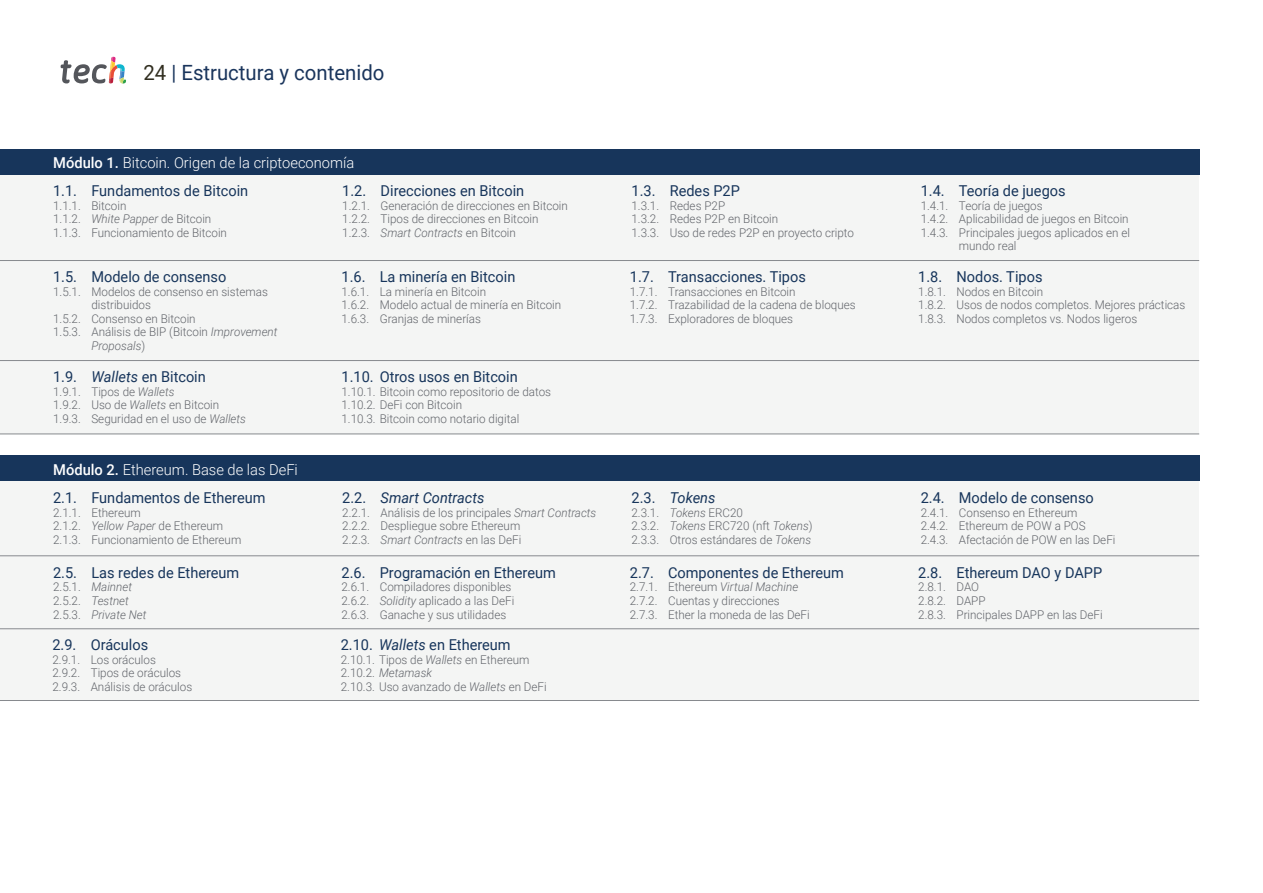
<style>
.page{position:relative;width:1263px;height:893px;background:#fff}
.page>*{position:absolute;margin:0;border:0;box-sizing:border-box;transform-origin:0 0}
.t1{font:21px "Roboto";color:#1a355c}
.t2{font:15px "Roboto";color:#17355b}
.t3{font:300 15px "Roboto";color:#fff}
.t4{font:italic 15px "Roboto";color:#17355b}
.t5{font:300 12px/13.5px "Roboto";color:#61646a}
.t6{font:italic 300 12px/13.5px "Roboto";color:#61646a}
.s1{color:#312e20}
.s2{font-weight:500}
.s3{font-style:italic}
.s4{font-style:normal}
</style>
<div class="page">
<svg style="left:61px;top:57px;width:65px;height:27px"></svg>
<div style="left:0;top:174px;width:1199px;height:260px;background:#f4f5f4"></div>
<div style="left:0;top:481px;width:1199px;height:219px;background:#f4f5f4"></div>
<div style="left:0;top:149px;width:1199px;height:25px;background:#17355b"></div>
<div style="left:0;top:455px;width:1199px;height:26px;background:#17355b"></div>
<hr style="left:0;top:434px;width:1199px;height:1px;background:#878a8e">
<hr style="left:0;top:700px;width:1199px;height:1px;background:#878a8e">
<hr style="left:0;top:260px;width:1199px;height:1px;background:#878a8e">
<hr style="left:0;top:556px;width:1199px;height:1px;background:#878a8e">
<hr style="left:0;top:360px;width:1199px;height:1px;background:#878a8e">
<hr style="left:0;top:628px;width:1199px;height:1px;background:#878a8e">
<h1 class="t1" style="left:144px;top:57px;width:242px"><span class="s1">24</span> | Estructura y contenido</h1>
<p class="t3" style="left:53px;top:152px;width:303px"><span class="s2">Módulo 1.</span> Bitcoin. Origen de la criptoeconomía</p>
<p class="t2" style="left:53px;top:180px;width:197px">1.1. Fundamentos de Bitcoin</p>
<p class="t5" style="left:53px;top:198px;width:175px">1.1.1. Bitcoin<br>1.1.2. <span class="s3">White Papper</span> de Bitcoin<br>1.1.3. Funcionamiento de Bitcoin</p>
<p class="t2" style="left:53px;top:266px;width:175px">1.5. Modelo de consenso</p>
<p class="t5" style="left:53px;top:284px;width:216px">1.5.1. Modelos de consenso en sistemas</p>
<p class="t5" style="left:91px;top:298px;width:61px">distribuidos</p>
<p class="t5" style="left:53px;top:311px;width:144px">1.5.2. Consenso en Bitcoin</p>
<p class="t5" style="left:53px;top:325px;width:226px">1.5.3. Análisis de BIP (Bitcoin <span class="s3">Improvement</span></p>
<p class="t6" style="left:91px;top:338px;width:55px">Proposals<span class="s4">)</span></p>
<p class="t2" style="left:53px;top:367px;width:154px">1.9. <span class="s3">Wallets</span> en Bitcoin</p>
<p class="t5" style="left:53px;top:384px;width:194px">1.9.1. Tipos de <span class="s3">Wallets<br></span>1.9.2. Uso de <span class="s3">Wallets</span> en Bitcoin<br>1.9.3. Seguridad en el uso de <span class="s3">Wallets</span></p>
<p class="t3" style="left:53px;top:459px;width:246px"><span class="s2">Módulo 2.</span> Ethereum. Base de las DeFi</p>
<p class="t2" style="left:53px;top:488px;width:214px">2.1. Fundamentos de Ethereum</p>
<p class="t5" style="left:53px;top:505px;width:190px">2.1.1. Ethereum<br>2.1.2. <span class="s3">Yellow Paper</span> de Ethereum<br>2.1.3. Funcionamiento de Ethereum</p>
<p class="t2" style="left:53px;top:562px;width:188px">2.5. Las redes de Ethereum</p>
<p class="t6" style="left:53px;top:580px;width:95px"><span class="s4">2.5.1.</span> Mainnet<br><span class="s4">2.5.2.</span> Testnet<br><span class="s4">2.5.3.</span> Private Net</p>
<p class="t2" style="left:52px;top:634px;width:97px">2.9. Oráculos</p>
<p class="t5" style="left:52px;top:652px;width:141px">2.9.1. Los oráculos<br>2.9.2. Tipos de oráculos<br>2.9.3. Análisis de oráculos</p>
<p class="t2" style="left:342px;top:180px;width:183px">1.2. Direcciones en Bitcoin</p>
<p class="t5" style="left:342px;top:198px;width:227px">1.2.1. Generación de direcciones en Bitcoin<br>1.2.2. Tipos de direcciones en Bitcoin<br>1.2.3. <span class="s3">Smart Contracts</span> en Bitcoin</p>
<p class="t2" style="left:341px;top:266px;width:175px">1.6. La minería en Bitcoin</p>
<p class="t5" style="left:341px;top:284px;width:221px">1.6.1. La minería en Bitcoin<br>1.6.2. Modelo actual de minería en Bitcoin<br>1.6.3. Granjas de minerías</p>
<p class="t2" style="left:341px;top:367px;width:178px">1.10. Otros usos en Bitcoin</p>
<p class="t5" style="left:341px;top:384px;width:211px">1.10.1. Bitcoin como repositorio de datos<br>1.10.2. DeFi con Bitcoin<br>1.10.3. Bitcoin como notario digital</p>
<p class="t4" style="left:342px;top:488px;width:144px"><span class="s4">2.2.</span> Smart Contracts</p>
<p class="t5" style="left:342px;top:505px;width:256px">2.2.1. Análisis de los principales <span class="s3">Smart Contracts<br></span>2.2.2. Despliegue sobre Ethereum<br>2.2.3. <span class="s3">Smart Contracts</span> en las DeFi</p>
<p class="t2" style="left:341px;top:562px;width:216px">2.6. Programación en Ethereum</p>
<p class="t5" style="left:341px;top:580px;width:174px">2.6.1. Compiladores disponibles<br>2.6.2. <span class="s3">Solidity</span> aplicado a las DeFi<br>2.6.3. Ganache y sus utilidades</p>
<p class="t2" style="left:341px;top:634px;width:171px">2.10. <span class="s3">Wallets</span> en Ethereum</p>
<p class="t5" style="left:341px;top:652px;width:207px">2.10.1. Tipos de <span class="s3">Wallets</span> en Ethereum<br>2.10.2. <span class="s3">Metamask<br></span>2.10.3. Uso avanzado de <span class="s3">Wallets</span> en DeFi</p>
<p class="t2" style="left:631px;top:180px;width:110px">1.3. Redes P2P</p>
<p class="t5" style="left:631px;top:198px;width:224px">1.3.1. Redes P2P<br>1.3.2. Redes P2P en Bitcoin<br>1.3.3. Uso de redes P2P en proyecto cripto</p>
<p class="t2" style="left:630px;top:266px;width:178px">1.7. Transacciones. Tipos</p>
<p class="t5" style="left:630px;top:284px;width:227px">1.7.1. Transacciones en Bitcoin<br>1.7.2. Trazabilidad de la cadena de bloques<br>1.7.3. Exploradores de bloques</p>
<p class="t4" style="left:631px;top:488px;width:86px"><span class="s4">2.3.</span> Tokens</p>
<p class="t5" style="left:631px;top:505px;width:183px">2.3.1. <span class="s3">Tokens</span> ERC20<br>2.3.2. <span class="s3">Tokens</span> ERC720 (nft <span class="s3">Tokens</span>)<br>2.3.3. Otros estándares de <span class="s3">Tokens</span></p>
<p class="t2" style="left:630px;top:562px;width:216px">2.7. Componentes de Ethereum</p>
<p class="t5" style="left:630px;top:580px;width:181px">2.7.1. Ethereum <span class="s3">Virtual Machine<br></span>2.7.2. Cuentas y direcciones<br>2.7.3. Ether la moneda de las DeFi</p>
<p class="t2" style="left:921px;top:180px;width:146px">1.4. Teoría de juegos</p>
<p class="t5" style="left:921px;top:198px;width:124px">1.4.1. Teoría de juegos</p>
<p class="t5" style="left:921px;top:212px;width:210px">1.4.2. Aplicabilidad de juegos en Bitcoin</p>
<p class="t5" style="left:921px;top:225px;width:211px">1.4.3. Principales juegos aplicados en el</p>
<p class="t5" style="left:959px;top:239px;width:59px">mundo real</p>
<p class="t2" style="left:918px;top:266px;width:126px">1.8. Nodos. Tipos</p>
<p class="t5" style="left:918px;top:284px;width:269px">1.8.1. Nodos en Bitcoin<br>1.8.2. Usos de nodos completos. Mejores prácticas<br>1.8.3. Nodos completos vs. Nodos ligeros</p>
<p class="t2" style="left:921px;top:488px;width:175px">2.4. Modelo de consenso</p>
<p class="t5" style="left:921px;top:505px;width:196px">2.4.1. Consenso en Ethereum<br>2.4.2. Ethereum de POW a POS<br>2.4.3. Afectación de POW en las DeFi</p>
<p class="t2" style="left:918px;top:562px;width:186px">2.8. Ethereum DAO y DAPP</p>
<p class="t5" style="left:918px;top:580px;width:186px">2.8.1. DAO<br>2.8.2. DAPP<br>2.8.3. Principales DAPP en las DeFi</p>
</div>
